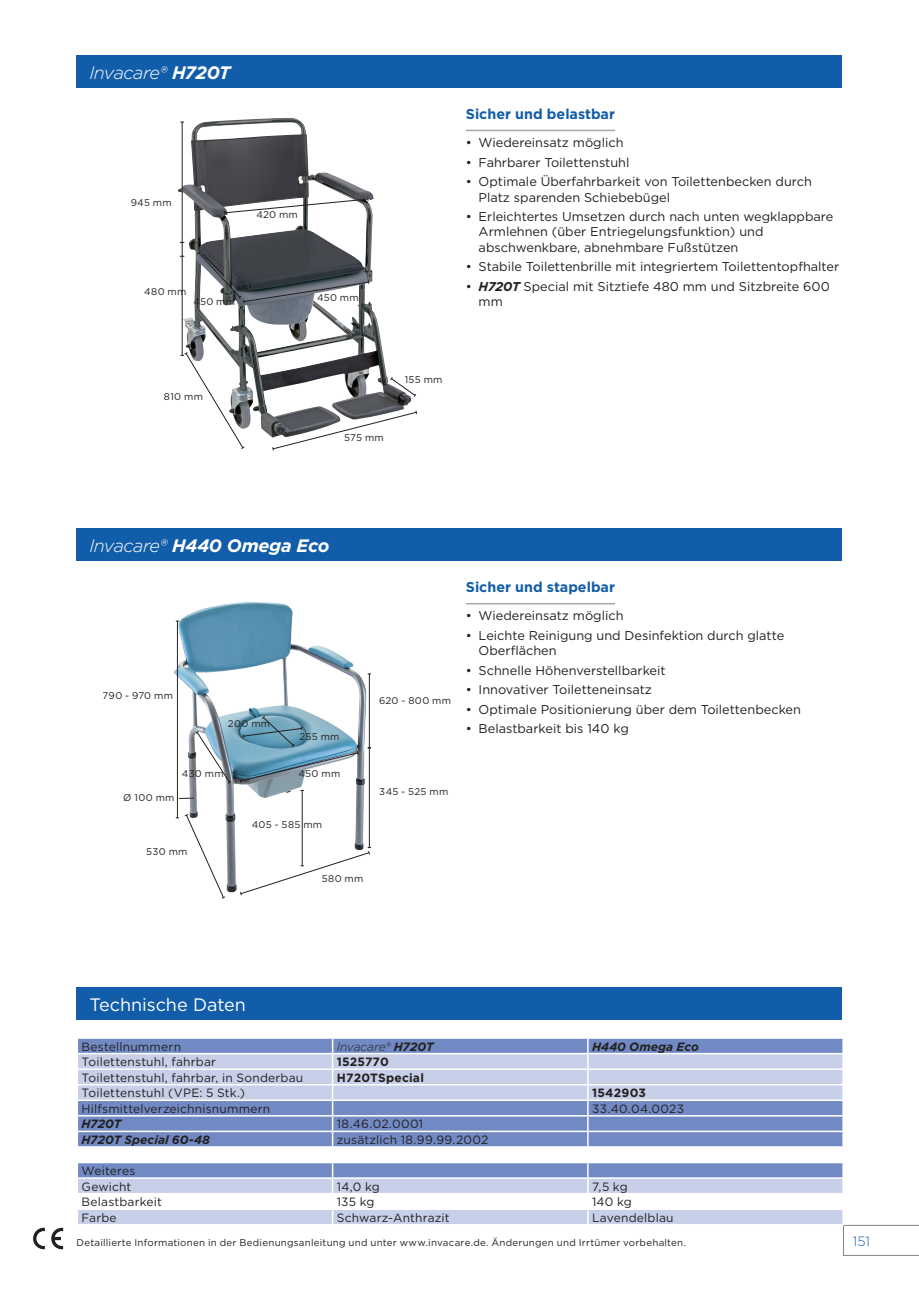
<style>
.page{position:relative;width:919px;height:1289px;background:#fff}
.page>*{position:absolute;margin:0;border:0;box-sizing:border-box;transform-origin:0 0}
.t1{font:italic 700 18px "Gotham";letter-spacing:-.015em;color:#fff}
.t2{font:18px "Gotham";letter-spacing:-.005em;color:#fff}
.t3{font:italic 300 18px "Gotham";letter-spacing:-.025em;color:#fff}
.t4{font:700 14.25px "Gotham";color:#115da9}
.t5{font:300 13.5px "Gotham";color:#115da9}
.t6{font:12.75px/15.3px "Gotham";color:#231f20}
.t7{font:12px/15.6px "Gotham";letter-spacing:.015em;color:#231f20}
.t8{font:italic 700 12px "Gotham";color:#231f20}
.t9{font:700 12px "Gotham";letter-spacing:.02em;color:#231f20}
.t10{font:italic 300 12px "Gotham";letter-spacing:-.005em;color:#231f20}
.t11{font:9.75px "Gotham";letter-spacing:.025em;color:#231f20}
.s1{font-weight:700}
.s2{font-weight:700;font-style:italic}
.s3{font-weight:300}
</style>
<div class="page">
<svg style="left:51px;top:1227px;width:12px;height:22px"></svg>
<svg style="left:33px;top:1227px;width:12px;height:22px"></svg>
<img style="left:177px;top:119px;width:234px;height:318px">
<svg style="left:196px;top:251px;width:174px;height:53px"></svg>
<hr style="left:182px;top:122px;width:1px;height:233px;background:#231f20">
<svg style="left:180px;top:351px;width:65px;height:98px"></svg>
<svg style="left:272px;top:410px;width:145px;height:41px"></svg>
<svg style="left:389px;top:376px;width:28px;height:21px"></svg>
<svg style="left:223px;top:197px;width:145px;height:17px"></svg>
<img style="left:174px;top:602px;width:197px;height:291px">
<hr style="left:177px;top:621px;width:1px;height:196px;background:#231f20">
<svg style="left:176px;top:813px;width:50px;height:86px"></svg>
<hr style="left:369px;top:748px;width:1px;height:99px;background:#231f20">
<svg style="left:179px;top:797px;width:15px;height:1px"></svg>
<hr style="left:369px;top:674px;width:1px;height:73px;background:#231f20">
<hr style="left:302px;top:790px;width:1px;height:75px;background:#231f20">
<svg style="left:239px;top:847px;width:132px;height:49px"></svg>
<svg style="left:239px;top:715px;width:119px;height:68px"></svg>
<svg style="left:195px;top:730px;width:37px;height:54px"></svg>
<svg style="left:77px;top:1038px;width:841px;height:217px"></svg>
<hr style="left:588px;top:1223px;width:255px;height:2px;background:#fff">
<div style="left:77px;top:55px;width:765px;height:33px;background:#115da9"></div>
<div style="left:77px;top:528px;width:765px;height:33px;background:#115da9"></div>
<div style="left:77px;top:986px;width:765px;height:33px;background:#115da9"></div>
<hr style="left:466px;top:130px;width:149px;height:1px;background:#a7a9a9">
<hr style="left:466px;top:603px;width:149px;height:1px;background:#a7a9a9">
<h1 class="t3" style="left:89px;top:61px;width:142px">Invacare® <span class="s1">H720T</span></h1>
<p class="t11" style="left:131px;top:196px;width:43px">945 mm</p>
<p class="t11" style="left:256px;top:208px;width:43px">420 mm</p>
<p class="t11" style="left:144px;top:285px;width:44px">480 mm</p>
<p class="t11" style="left:193px;top:295px;width:43px">450 mm</p>
<p class="t11" style="left:317px;top:291px;width:43px">450 mm</p>
<p class="t4" style="left:466px;top:105px;width:151px">Sicher und belastbar</p>
<p class="t6" style="left:466px;top:135px;width:159px">• Wiedereinsatz möglich</p>
<p class="t6" style="left:466px;top:154px;width:165px">• Fahrbarer Toilettenstuhl</p>
<p class="t6" style="left:478px;top:174px;width:335px;text-indent:-13px">• Optimale Überfahrbarkeit von Toilettenbecken durch<br>Platz sparenden Schiebebügel</p>
<p class="t6" style="left:478px;top:209px;width:356px;text-indent:-13px">• Erleichtertes Umsetzen durch nach unten wegklappbare<br>Armlehnen (über Entriegelungsfunktion) und abschwenkbare, abnehmbare Fußstützen</p>
<p class="t6" style="left:466px;top:259px;width:375px">• Stabile Toilettenbrille mit integriertem Toilettentopfhalter</p>
<p class="t6" style="left:478px;top:278px;width:352px;text-indent:-13px">• <span class="s2">H720T</span> Special mit Sitztiefe 480 mm und Sitzbreite 600 mm</p>
<p class="t11" style="left:164px;top:390px;width:41px">810 mm</p>
<p class="t11" style="left:344px;top:432px;width:41px">575 mm</p>
<p class="t11" style="left:405px;top:374px;width:39px">155 mm</p>
<h1 class="t1" style="left:89px;top:534px;width:242px"><span class="s3">Invacare®</span> H440 Omega Eco</h1>
<p class="t11" style="left:103px;top:689px;width:72px">790 - 970 mm</p>
<p class="t11" style="left:228px;top:717px;width:44px">200 mm</p>
<p class="t11" style="left:299px;top:730px;width:42px">255 mm</p>
<p class="t11" style="left:123px;top:791px;width:53px">Ø 100 mm</p>
<p class="t11" style="left:182px;top:767px;width:43px">430 mm</p>
<p class="t11" style="left:298px;top:767px;width:43px">450 mm</p>
<p class="t11" style="left:252px;top:818px;width:72px">405 - 585 mm</p>
<p class="t11" style="left:146px;top:845px;width:43px">530 mm</p>
<p class="t11" style="left:322px;top:872px;width:43px">580 mm</p>
<p class="t11" style="left:379px;top:694px;width:73px">620 - 800 mm</p>
<p class="t4" style="left:466px;top:578px;width:151px">Sicher und stapelbar</p>
<p class="t6" style="left:466px;top:608px;width:159px">• Wiedereinsatz möglich</p>
<p class="t6" style="left:478px;top:627px;width:307px;text-indent:-13px">• Leichte Reinigung und Desinfektion durch glatte<br>Oberflächen</p>
<p class="t6" style="left:466px;top:662px;width:201px">• Schnelle Höhenverstellbarkeit</p>
<p class="t6" style="left:466px;top:682px;width:187px">• Innovativer Toiletteneinsatz</p>
<p class="t6" style="left:466px;top:701px;width:336px">• Optimale Positionierung über dem Toilettenbecken</p>
<p class="t6" style="left:466px;top:721px;width:164px">• Belastbarkeit bis 140 kg</p>
<p class="t11" style="left:379px;top:785px;width:70px">345 - 525 mm</p>
<h1 class="t2" style="left:89px;top:992px;width:158px">Technische Daten</h1>
<p class="t7" style="left:82px;top:1038px;width:101px">Bestellnummern</p>
<p class="t10" style="left:337px;top:1038px;width:98px">Invacare® <span class="s1">H720T</span></p>
<p class="t8" style="left:592px;top:1038px;width:108px">H440 Omega Eco</p>
<p class="t7" style="left:82px;top:1053px;width:136px">Toilettenstuhl, fahrbar</p>
<p class="t9" style="left:337px;top:1053px;width:53px">1525770</p>
<p class="t7" style="left:82px;top:1069px;width:223px">Toilettenstuhl, fahrbar, in Sonderbau</p>
<p class="t9" style="left:337px;top:1069px;width:89px">H720TSpecial</p>
<p class="t7" style="left:82px;top:1084px;width:165px">Toilettenstuhl (VPE: 5 Stk.)</p>
<p class="t9" style="left:592px;top:1085px;width:55px">1542903</p>
<p class="t7" style="left:82px;top:1100px;width:190px">Hilfsmittelverzeichnisnummern</p>
<p class="t7" style="left:592px;top:1100px;width:93px">33.40.04.0023</p>
<p class="t8" style="left:82px;top:1116px;width:41px">H72 0T</p>
<p class="t7" style="left:337px;top:1116px;width:88px">18.46.02.0001</p>
<p class="t8" style="left:82px;top:1131px;width:130px">H720T Special 60-48</p>
<p class="t7" style="left:337px;top:1131px;width:153px">zusätzlich 18.99.99.2002</p>
<p class="t7" style="left:82px;top:1162px;width:55px">Weiteres<br>Gewicht</p>
<p class="t7" style="left:337px;top:1178px;width:44px">14,0 kg</p>
<p class="t7" style="left:592px;top:1178px;width:37px">7,5 kg</p>
<p class="t7" style="left:82px;top:1193px;width:82px">Belastbarkeit</p>
<p class="t7" style="left:337px;top:1193px;width:39px">135 kg</p>
<p class="t7" style="left:592px;top:1193px;width:41px">140 kg</p>
<p class="t7" style="left:82px;top:1209px;width:37px">Farbe</p>
<p class="t7" style="left:337px;top:1209px;width:114px">Schwarz-Anthrazit</p>
<p class="t7" style="left:592px;top:1209px;width:83px">Lavendelblau</p>
<p class="t11" style="left:77px;top:1236px;width:611px">Detaillierte Informationen in der Bedienungsanleitung und unter www.invacare.de. Änderungen und Irrtümer vorbehalten.</p>
<p class="t5" style="left:852px;top:1232px;width:19px">151</p>
</div>
